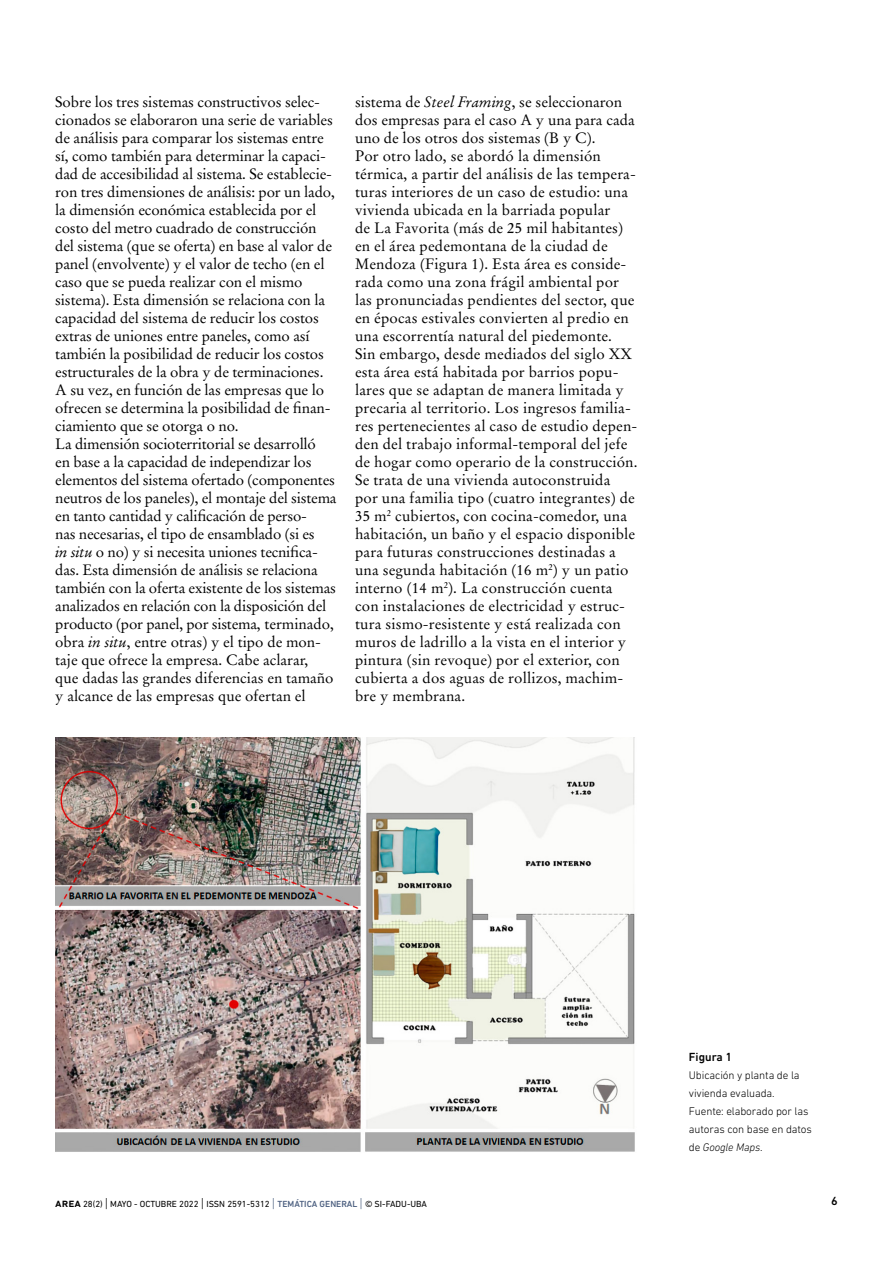
<style>
.page{position:relative;width:893px;height:1263px;background:#fff}
.page>*{position:absolute;margin:0;border:0;box-sizing:border-box;transform-origin:0 0}
._23__Texto_principal{font:15px/18px "Stempel Garamond LT Std";color:#000}
._32__Titulo_Figuras{font:500 12px "DIN Next LT Pro";color:#000}
._33__Epígrafe{font:300 11.25px/18px "DIN Next LT Pro";letter-spacing:-.01em;color:#000}
.t1{font:9px "DIN Next LT Pro";color:#000}
.s1{font-style:italic}
.s2{font-weight:500;font-size:12px}
.s3{font-weight:300;font-size:13.5px}
.s4{font-weight:300;font-size:13.5px;color:#4f6282}
.s5{font-weight:500;color:#4f6282}
</style>
<div class="page">
<img style="left:55px;top:737px;width:580px;height:415px">
<p class="_23__Texto_principal" style="left:55px;top:93px;width:281px">Sobre los tres sistemas constructivos selec&shy;cionados se elaboraron una serie de variables de análisis para comparar los sistemas entre sí, como también para determinar la capaci&shy;dad de accesibilidad al sistema. Se establecie&shy;ron tres dimensiones de análisis: por un lado, la dimensión económica establecida por el costo del metro cuadrado de construcción del sistema (que se oferta) en base al valor de panel (envolvente) y el valor de techo (en el caso que se pueda realizar con el mismo sistema). Esta dimensión se relaciona con la capacidad del sistema de reducir los costos extras de uniones entre paneles, como así también la posibilidad de reducir los costos estructurales de la obra y de terminaciones.<br>A su vez, en función de las empresas que lo ofrecen se determina la posibilidad de finan&shy;ciamiento que se otorga o no.</p>
<p class="_23__Texto_principal" style="left:55px;top:435px;width:283px">La dimensión socioterritorial se desarrolló<br>en base a la capacidad de independizar los elementos del sistema ofertado (componentes neutros de los paneles), el montaje del sistema en tanto cantidad y calificación de perso-<br>nas necesarias, el tipo de ensamblado (si es<br><span class="s1">in situ</span> o no) y si necesita uniones tecnifica&shy;das. Esta dimensión de análisis se relaciona también con la oferta existente de los sistemas analizados en relación con la disposición del producto (por panel, por sistema, terminado, obra <span class="s1">in situ</span>, entre otras) y el tipo de mon&shy;taje que ofrece la empresa. Cabe aclarar,<br>que dadas las grandes diferencias en tamaño y alcance de las empresas que ofertan el</p>
<p class="_23__Texto_principal" style="left:355px;top:93px;width:281px">sistema de <span class="s1">Steel Framing</span>, se seleccionaron dos empresas para el caso A y una para cada uno de los otros dos sistemas (B y C).</p>
<p class="_23__Texto_principal" style="left:355px;top:147px;width:284px">Por otro lado, se abordó la dimensión térmica, a partir del análisis de las tempera&shy;turas interiores de un caso de estudio: una vivienda ubicada en la barriada popular<br>de La Favorita (más de 25 mil habitantes) en el área pedemontana de la ciudad de Mendoza (Figura 1). Esta área es conside&shy;rada como una zona frágil ambiental por las pronunciadas pendientes del sector, que en épocas estivales convierten al predio en una escorrentía natural del piedemonte.<br>Sin embargo, desde mediados del siglo XX esta área está habitada por barrios popu&shy;lares que se adaptan de manera limitada y precaria al territorio. Los ingresos familia&shy;res pertenecientes al caso de estudio depen&shy;den del trabajo informal-temporal del jefe de hogar como operario de la construcción.<br>Se trata de una vivienda autoconstruida<br>por una familia tipo (cuatro integrantes) de 35 m<sup>2</sup> cubiertos, con cocina-comedor, una habitación, un baño y el espacio disponible para futuras construcciones destinadas a una segunda habitación (16 m<sup>2</sup>) y un patio interno (14 m<sup>2</sup>). La construcción cuenta con instalaciones de electricidad y estruc&shy;tura sismo-resistente y está realizada con muros de ladrillo a la vista en el interior y pintura (sin revoque) por el exterior, con cubierta a dos aguas de rollizos, machim&shy;bre y membrana.</p>
<p class="_32__Titulo_Figuras" style="left:689px;top:1050px;width:45px">Figura 1</p>
<p class="_33__Epígrafe" style="left:689px;top:1066px;width:112px">Ubicación y planta de la vivienda evaluada.</p>
<p class="_33__Epígrafe" style="left:689px;top:1102px;width:125px">Fuente: elaborado por las autoras con base en datos de <span class="s1">Google Maps</span>.</p>
<p class="t1" style="left:55px;top:1198px;width:373px"><span class="s2">area</span> 28(2) <span class="s3">|</span> MAYO - OCTUBRE 2022 <span class="s3">|</span> ISSN 2591-5312 <span class="s4">|</span> <span class="s5">TEMÁTICA GENERAL</span> <span class="s4">|</span> © SI-FADU-UBA</p>
<p class="_32__Titulo_Figuras" style="left:831px;top:1194px;width:8px">6</p>
</div>
